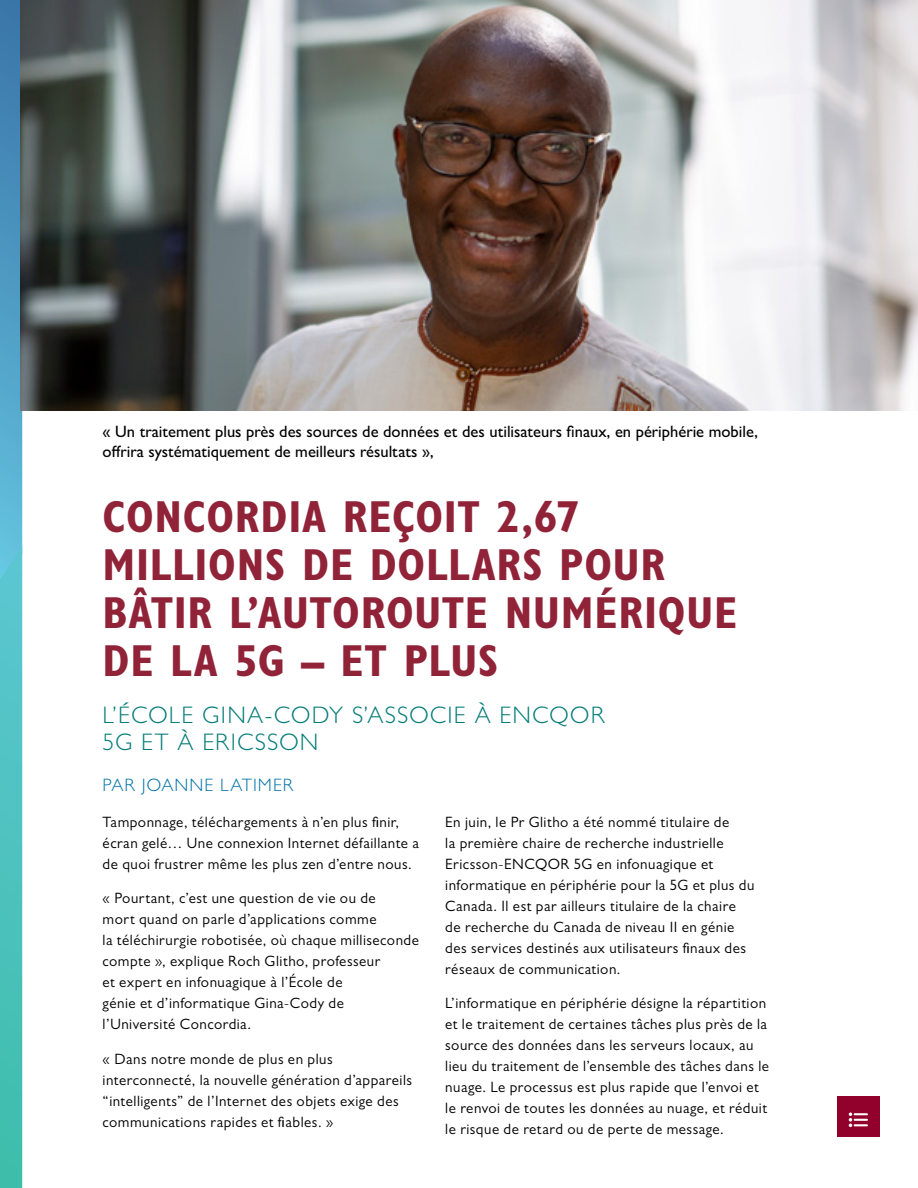
<style>
.page{position:relative;width:918px;height:1188px;background:#fff}
.page>*{position:absolute;margin:0;border:0;box-sizing:border-box;transform-origin:0 0}
.t1{font:700 condensed 45px/48px "Gill Sans MT Pro";letter-spacing:.015em;color:#912338}
.t2{font:300 24px/27px "Gill Sans MT Pro";letter-spacing:.055em;color:#057d78}
.t3{font:300 18px "Gill Sans MT Pro";letter-spacing:.055em;color:#0072a8}
.t4{font:500 16.5px/19.8px "Gill Sans MT Pro";color:#000}
.body{font:15px/21px "Gill Sans MT Pro";letter-spacing:.03em;color:#000}
</style>
<div class="page">
<svg style="left:0;top:0;width:22px;height:1188px;background:#4dafc0"></svg>
<div style="left:837px;top:1096px;width:43px;height:41px;background:#92002c"></div>
<svg style="left:849px;top:1112px;width:19px;height:15px"></svg>
<img style="left:21px;top:0;width:897px;height:410px">
<p class="t4" style="left:103px;top:421px;width:657px">« Un traitement plus près des sources de données et des utilisateurs finaux, en périphérie mobile, offrira systématiquement de meilleurs résultats »,</p>
<h1 class="t1" style="left:103px;top:492px;width:636px">CONCORDIA REÇOIT 2,67<br>MILLIONS DE DOLLARS POUR<br>BÂTIR L’AUTOROUTE NUMÉRIQUE<br>DE LA 5G – ET PLUS</h1>
<h4 class="t2" style="left:103px;top:701px;width:504px">L’ÉCOLE GINA-CODY S’ASSOCIE À ENCQOR<br>5G ET À ERICSSON</h4>
<h6 class="t3" style="left:103px;top:774px;width:192px">PAR JOANNE LATIMER</h6>
<p class="body" style="left:103px;top:811px;width:318px">Tamponnage, téléchargements à n’en plus finir, écran gelé… Une connexion Internet défaillante a de quoi frustrer même les plus zen d’entre nous.</p>
<p class="body" style="left:103px;top:888px;width:318px">« Pourtant, c’est une question de vie ou de<br>mort quand on parle d’applications comme<br>la téléchirurgie robotisée, où chaque milliseconde compte », explique Roch Glitho, professeur<br>et expert en infonuagique à l’École de<br>génie et d’informatique Gina-Cody de l’Université Concordia.</p>
<p class="body" style="left:103px;top:1048px;width:311px">« Dans notre monde de plus en plus interconnecté, la nouvelle génération d’appareils “intelligents” de l’Internet des objets exige des communications rapides et fiables. »</p>
<p class="body" style="left:445px;top:811px;width:311px">En juin, le Pr Glitho a été nommé titulaire de<br>la première chaire de recherche industrielle Ericsson-ENCQOR 5G en infonuagique et informatique en périphérie pour la 5G et plus du Canada. Il est par ailleurs titulaire de la chaire de recherche du Canada de niveau II en génie des services destinés aux utilisateurs finaux des réseaux de communication.</p>
<p class="body" style="left:445px;top:993px;width:325px">L’informatique en périphérie désigne la répartition et le traitement de certaines tâches plus près de la source des données dans les serveurs locaux, au lieu du traitement de l’ensemble des tâches dans le nuage. Le processus est plus rapide que l’envoi et le renvoi de toutes les données au nuage, et réduit le risque de retard ou de perte de message.</p>
</div>
